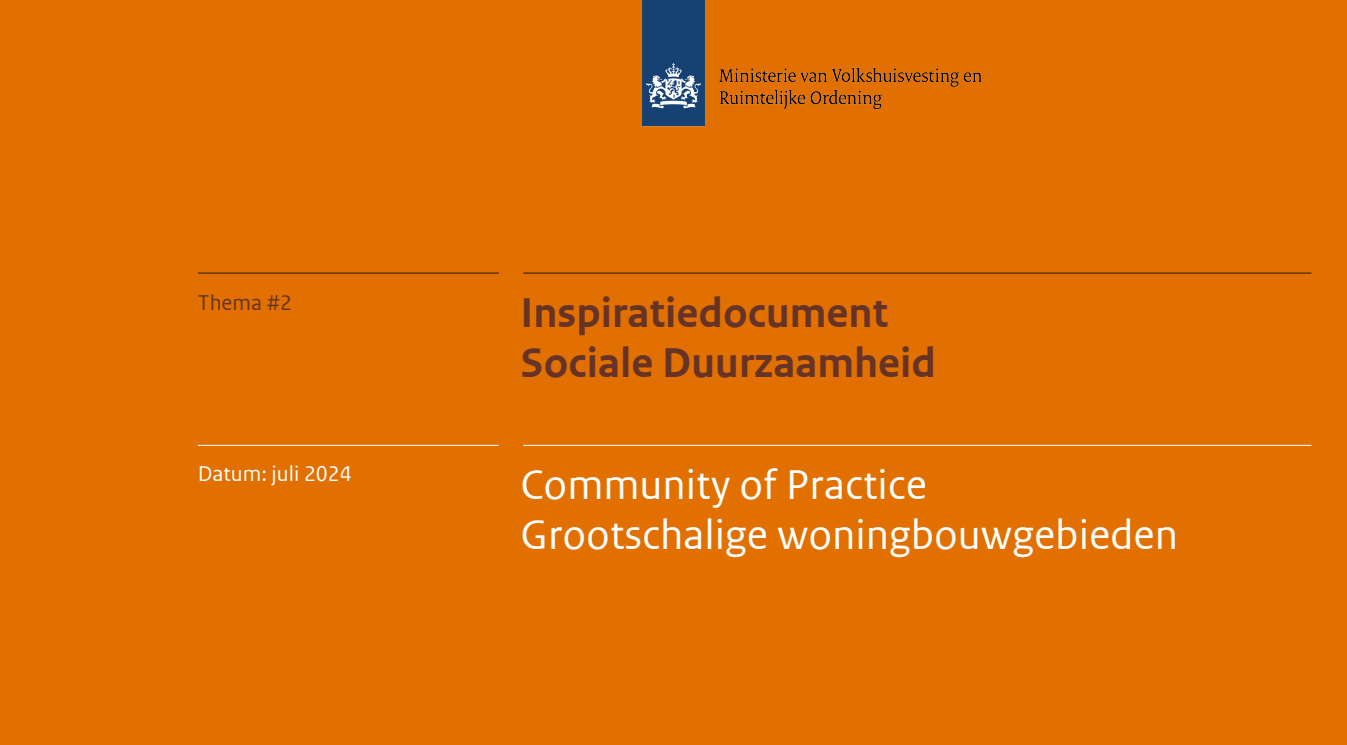
<style>
.page{position:relative;width:1347px;height:745px;background:#fff}
.page>*{position:absolute;margin:0;border:0;box-sizing:border-box;transform-origin:0 0}
.t1{font:43.75px/50px "Rijksoverheid Sans Web Text";color:#fff}
.t2{font:700 43.75px/50px "Rijksoverheid Sans Web Text";color:#663327}
.t3{font:22.5px "Rijksoverheid Sans Web Text";color:#fff}
.t4{font:22.5px "Rijksoverheid Sans Web Text";color:#663327}
</style>
<div class="page">
<div style="left:0;top:0;width:1346px;height:744px;background:#e17000"></div>
<hr style="left:523px;top:444px;width:788px;height:1px;background:#fff">
<hr style="left:198px;top:444px;width:301px;height:1px;background:#fff">
<hr style="left:523px;top:272px;width:788px;height:1px;background:#231f20">
<hr style="left:198px;top:272px;width:301px;height:1px;background:#231f20">
<img style="left:642px;top:0;width:340px;height:127px">
<p class="t4" style="left:198px;top:289px;width:96px">Thema #2</p>
<p class="t3" style="left:198px;top:461px;width:155px">Datum: juli 2024</p>
<p class="t2" style="left:520px;top:288px;width:417px">Inspiratiedocument<br>Sociale Duurzaamheid</p>
<p class="t1" style="left:520px;top:459px;width:659px">Community of Practice<br>Grootschalige woningbouwgebieden</p>
</div>
